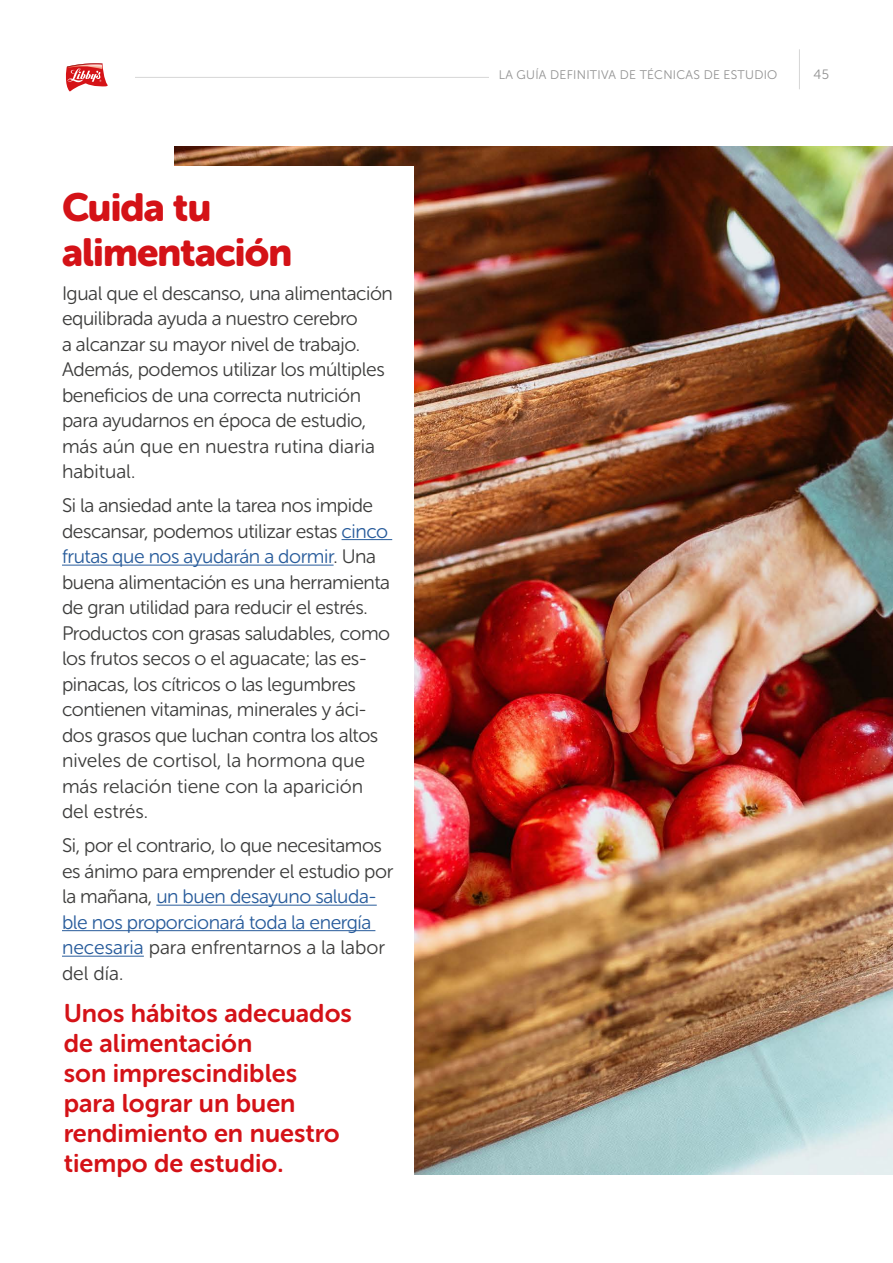
<style>
.page{position:relative;width:893px;height:1263px;background:#fff}
.page>*{position:absolute;margin:0;border:0;box-sizing:border-box;transform-origin:0 0}
.t1{font:39px/45px "Museo Sans Rounded 900";letter-spacing:-.02em;color:#d41217}
.t2{font:25.5px/30px "Museo Sans Rounded 700";color:#d41217}
.t3{font:19.5px/25.5px "Museo Sans Rounded 300";letter-spacing:-.02em;color:#3c3c3b}
.t4{font:13.5px "Museo Sans Rounded 300";color:#929292}
.t5{font:12.45px "Museo Sans Rounded 300";letter-spacing:.02em;color:#929292}
.s1{color:#275b9b}
</style>
<div class="page">
<img style="left:174px;top:146px;width:719px;height:1029px">
<div style="left:0;top:166px;width:414px;height:1023px;background:#fff"></div>
<hr style="left:342px;top:539px;width:50px;height:1px;background:#275b9b">
<hr style="left:62px;top:565px;width:272px;height:1px;background:#275b9b">
<hr style="left:156px;top:905px;width:221px;height:1px;background:#275b9b">
<hr style="left:62px;top:930px;width:313px;height:1px;background:#275b9b">
<hr style="left:62px;top:956px;width:82px;height:1px;background:#275b9b">
<svg style="left:65px;top:63px;width:43px;height:29px"></svg>
<hr style="left:135px;top:77px;width:354px;height:1px;background:#d6d6d6">
<hr style="left:799px;top:49px;width:1px;height:40px;background:#d6d6d6">
<h1 class="t1" style="left:62px;top:185px;width:232px">Cuida tu alimentación</h1>
<p class="t3" style="left:62px;top:280px;width:332px">Igual que el descanso, una alimentación equilibrada ayuda a nuestro cerebro<br>a alcanzar su mayor nivel de trabajo.<br>Además, podemos utilizar los múltiples beneficios de una correcta nutrición para ayudarnos en época de estudio, más aún que en nuestra rutina diaria habitual.</p>
<p class="t3" style="left:62px;top:493px;width:330px">Si la ansiedad ante la tarea nos impide descansar, podemos utilizar estas <span class="s1">cinco frutas que nos ayudarán a dormir</span>. Una buena alimentación es una herramienta de gran utilidad para reducir el estrés.<br>Productos con grasas saludables, como los frutos secos o el aguacate; las es&shy;pinacas, los cítricos o las legumbres contienen vitaminas, minerales y áci&shy;dos grasos que luchan contra los altos niveles de cortisol, la hormona que más relación tiene con la aparición del estrés.</p>
<p class="t3" style="left:62px;top:833px;width:333px">Si, por el contrario, lo que necesitamos es ánimo para emprender el estudio por la mañana, <span class="s1">un buen desayuno saluda&shy;ble nos proporcionará toda la energía necesaria</span> para enfrentarnos a la labor del día.</p>
<h2 class="t2" style="left:64px;top:998px;width:290px">Unos hábitos adecuados de alimentación<br>son imprescindibles para lograr un buen rendimiento en nuestro tiempo de estudio.</h2>
<p class="t5" style="left:499px;top:68px;width:280px">LA GUÍA DEFINITIVA DE TÉCNICAS DE ESTUDIO</p>
<p class="t4" style="left:813px;top:68px;width:17px">45</p>
</div>
